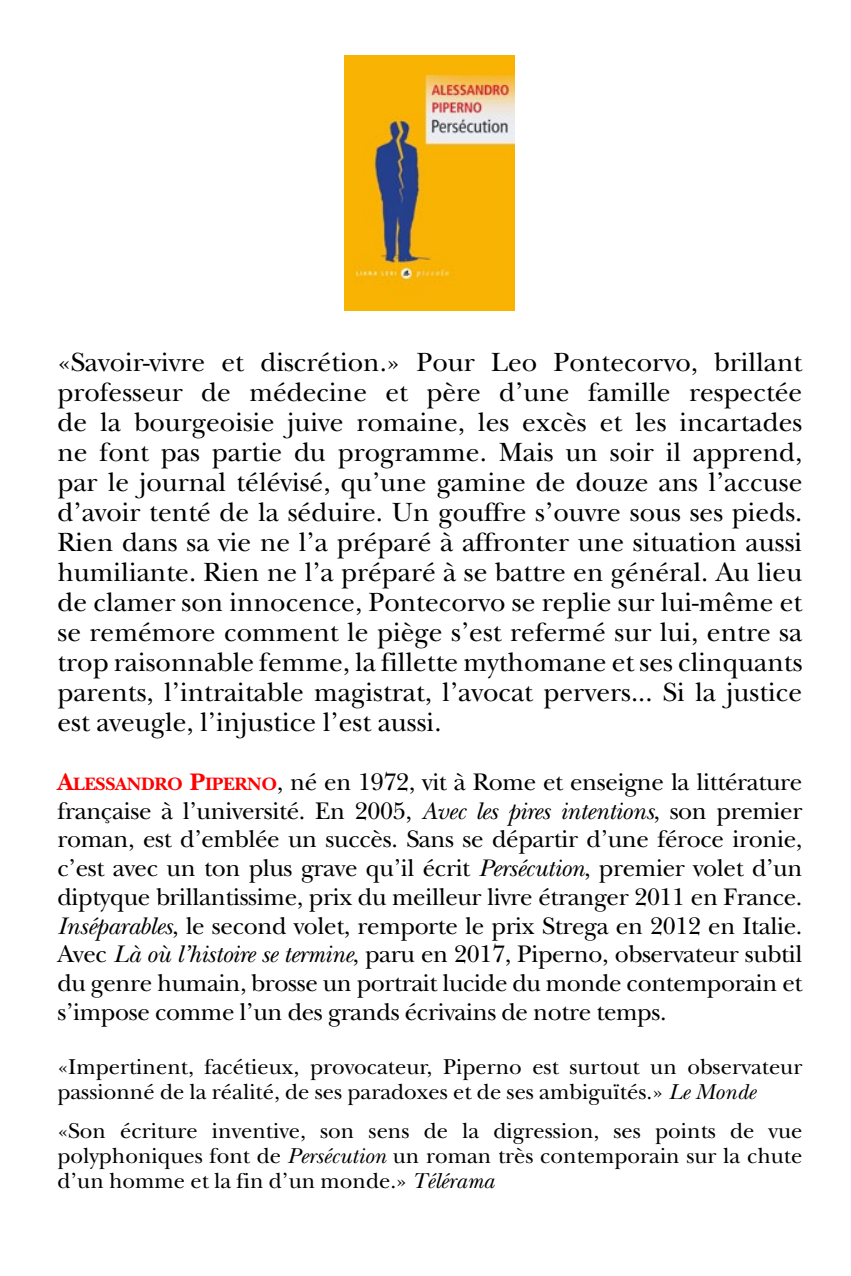
<style>
.page{position:relative;width:851px;height:1276px;background:#fff}
.page>*{position:absolute;margin:0;border:0;box-sizing:border-box;transform-origin:0 0}
.t1{font:27.5px/30px "New Baskerville";color:#000;text-align:justify}
.t2{font:25px/28.8px "New Baskerville";letter-spacing:-.015em;color:#000;text-align:justify}
.t3{font:22.5px/25px "New Baskerville";color:#000}
.s1{font-weight:700;color:#f00}
.s2{font-weight:700;font-size:18.75px;color:#f00}
.s3{font-style:italic}
</style>
<div class="page">
<img style="left:345px;top:56px;width:170px;height:255px">
<p class="t1" style="left:57px;top:347px;width:746px">«Savoir-vivre et discrétion.» Pour Leo Pontecorvo, brillant professeur de médecine et père d’une famille respectée de la bourgeoisie juive romaine, les excès et les incartades ne font pas partie du programme. Mais un soir il apprend, par le journal télévisé, qu’une gamine de douze ans l’accuse d’avoir tenté de la séduire. Un gouffre s’ouvre sous ses pieds.<br>Rien dans sa vie ne l’a préparé à affronter une situation aussi humiliante. Rien ne l’a préparé à se battre en général. Au lieu de clamer son innocence, Pontecorvo se replie sur lui-même et se remémore comment le piège s’est refermé sur lui, entre sa trop raisonnable femme, la fillette mythomane et ses clinquants parents, l’intraitable magistrat, l’avocat pervers... Si la justice est aveugle, l’injustice l’est aussi.</p>
<p class="t2" style="left:57px;top:767px;width:746px"><span class="s1">A</span><span class="s2">LESSANDRO</span> <span class="s1">P</span><span class="s2">IPERNO</span>, né en 1972, vit à Rome et enseigne la littérature française à l’université. En 2005, <span class="s3">Avec les pires intentions</span>, son premier roman, est d’emblée un succès. Sans se départir d’une féroce ironie, c’est avec un ton plus grave qu’il écrit <span class="s3">Persécution</span>, premier volet d’un diptyque brillantissime, prix du meilleur livre étranger 2011 en France.<br><span class="s3">Inséparables</span>, le second volet, remporte le prix Strega en 2012 en Italie.<br>Avec <span class="s3">Là où l’histoire se termine</span>, paru en 2017, Piperno, observateur subtil du genre humain, brosse un portrait lucide du monde contemporain et s’impose comme l’un des grands écrivains de notre temps.</p>
<p class="t3" style="left:57px;top:1054px;width:746px">«Impertinent, facétieux, provocateur, Piperno est surtout un observateur passionné de la réalité, de ses paradoxes et de ses ambiguïtés.» <span class="s3">Le Monde</span></p>
<p class="t3" style="left:57px;top:1118px;width:746px;text-align:justify">«Son écriture inventive, son sens de la digression, ses points de vue polyphoniques font de <span class="s3">Persécution</span> un roman très contemporain sur la chute d’un homme et la fin d’un monde.» <span class="s3">Télérama</span></p>
</div>
